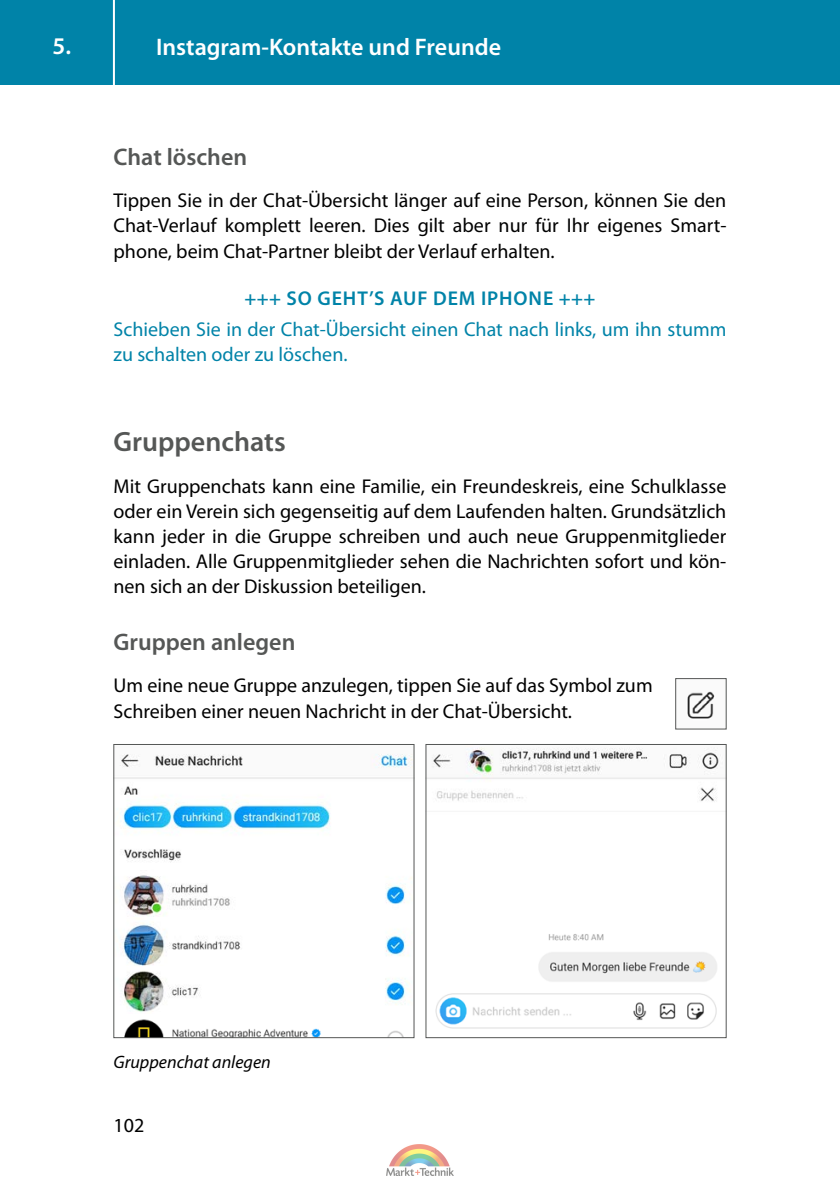
<style>
.page{position:relative;width:840px;height:1191px;background:#fff}
.page>*{position:absolute;margin:0;border:0;box-sizing:border-box;transform-origin:0 0}
.t1{font:600 28px "Myriad Pro";color:#555756}
.t2{font:600 24px "Myriad Pro";color:#fff}
.t3{font:600 24px "Myriad Pro";color:#555756}
.t4{font:20px/25px "Myriad Pro";color:#000;text-align:justify}
.t5{font:20px/25px "Myriad Pro";color:#0083a8}
.t6{font:600 20px "Myriad Pro";letter-spacing:.045em;color:#0083a8}
.t7{font:italic 18px "Myriad Pro";color:#000}
</style>
<div class="page">
<div style="left:0;top:0;width:839px;height:84px;background:#0083a8"></div>
<hr style="left:113px;top:0;width:2px;height:87px;background:#fff">
<img style="left:115px;top:754px;width:297px;height:212px">
<img style="left:124px;top:971px;width:286px;height:65px">
<div style="left:113px;top:744px;width:301px;height:294px;border:1px solid #555756"></div>
<img style="left:427px;top:747px;width:297px;height:55px">
<img style="left:435px;top:934px;width:282px;height:95px">
<div style="left:425px;top:744px;width:301px;height:294px;border:1px solid #555756"></div>
<img style="left:687px;top:691px;width:28px;height:28px">
<div style="left:675px;top:678px;width:51px;height:51px;border:1px solid #555756"></div>
<img style="left:386px;top:1144px;width:67px;height:31px">
<p class="t2" style="left:52px;top:31px;width:20px">5.</p>
<p class="t2" style="left:156px;top:31px;width:346px">Instagram-Kontakte und Freunde</p>
<p class="t3" style="left:113px;top:142px;width:135px">Chat löschen</p>
<p class="t4" style="left:113px;top:188px;width:614px">Tippen Sie in der Chat-Übersicht länger auf eine Person, können Sie den Chat-Verlauf komplett leeren. Dies gilt aber nur für Ihr eigenes Smart&shy;phone, beim Chat-Partner bleibt der Verlauf erhalten.</p>
<p class="t6" style="left:244px;top:286px;width:352px">+++ SO GEHT’S AUF DEM IPHONE +++</p>
<p class="t5" style="left:113px;top:316px;width:614px">Schieben Sie in der Chat-Übersicht einen Chat nach links, um ihn stumm zu schalten oder zu löschen.</p>
<h1 class="t1" style="left:113px;top:424px;width:174px">Gruppenchats</h1>
<p class="t4" style="left:113px;top:474px;width:614px">Mit Gruppenchats kann eine Familie, ein Freundeskreis, eine Schulklasse oder ein Verein sich gegenseitig auf dem Laufenden halten. Grundsätzlich kann jeder in die Gruppe schreiben und auch neue Gruppenmitglieder einladen. Alle Gruppenmitglieder sehen die Nachrichten sofort und kön&shy;nen sich an der Diskussion beteiligen.</p>
<p class="t3" style="left:113px;top:627px;width:183px">Gruppen anlegen</p>
<p class="t4" style="left:113px;top:673px;width:540px">Um eine neue Gruppe anzulegen, tippen Sie auf das Symbol zum<br>Schreiben einer neuen Nachricht in der Chat-Übersicht.</p>
<p class="t7" style="left:113px;top:1050px;width:159px">Gruppenchat anlegen</p>
<p class="t4" style="left:113px;top:1112px;width:32px">102</p>
</div>
